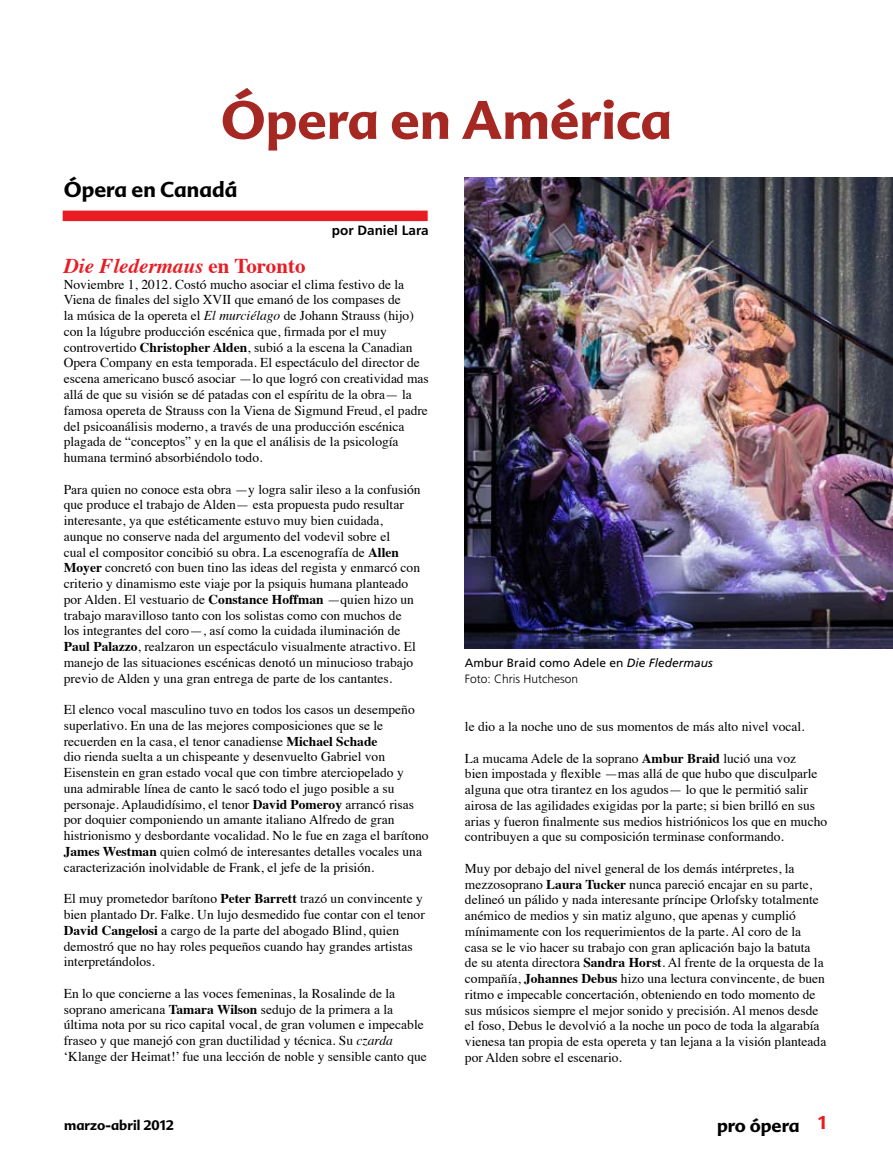
<style>
.page{position:relative;width:893px;height:1170px;background:#fff}
.page>*{position:absolute;margin:0;border:0;box-sizing:border-box;transform-origin:0 0}
.t1{font:700 52.5px "Advert";color:#a62822}
.t2{font:italic 700 21px "Times";color:#e91c23}
.t3{font:700 21px "Advert";color:#000}
.t4{font:700 18px "Advert";color:#000}
.t5{font:13.5px/15.8px "Times";color:#000}
.t6{font:700 13.5px "Advert";color:#000}
.t7{font:700 13.5px "Frutiger";color:#000}
.t8{font:12px/15.8px "Frutiger";color:#000}
.s1{font-style:normal}
.s2{font-style:italic}
.s3{font-weight:700}
.s4{font-weight:300}
</style>
<div class="page">
<img style="left:465px;top:177px;width:428px;height:471px">
<div style="left:63px;top:210px;width:365px;height:11px;background:#e91c23"></div>
<h1 class="t1" style="left:221px;top:87px;width:453px">Ópera en América</h1>
<h2 class="t3" style="left:64px;top:177px;width:175px">Ópera en Canadá</h2>
<p class="t7" style="left:332px;top:222px;width:98px">por Daniel Lara</p>
<h2 class="t2" style="left:64px;top:246px;width:243px">Die Fledermaus <span class="s1">en Toronto</span></h2>
<p class="t5" style="left:64px;top:275px;width:366px">Noviembre 1, 2012. Costó mucho asociar el clima festivo de la Viena de finales del siglo XVII que emanó de los compases de<br>la música de la opereta el <span class="s2">El murciélago</span> de Johann Strauss (hijo) con la lúgubre producción escénica que, firmada por el muy controvertido <span class="s3">Christopher Alden</span>, subió a la escena la Canadian Opera Company en esta temporada. El espectáculo del director de escena americano buscó asociar —lo que logró con creatividad mas allá de que su visión se dé patadas con el espíritu de la obra— la famosa opereta de Strauss con la Viena de Sigmund Freud, el padre del psicoanálisis moderno, a través de una producción escénica plagada de “conceptos” y en la que el análisis de la psicología humana terminó absorbiéndolo todo.</p>
<p class="t5" style="left:64px;top:480px;width:358px">Para quien no conoce esta obra —y logra salir ileso a la confusión que produce el trabajo de Alden— esta propuesta pudo resultar interesante, ya que estéticamente estuvo muy bien cuidada, aunque no conserve nada del argumento del vodevil sobre el<br>cual el compositor concibió su obra. La escenografía de <span class="s3">Allen Moyer</span> concretó con buen tino las ideas del regista y enmarcó con criterio y dinamismo este viaje por la psiquis humana planteado por Alden. El vestuario de <span class="s3">Constance Hoffman</span> —quien hizo un trabajo maravilloso tanto con los solistas como con muchos de los integrantes del coro—, así como la cuidada iluminación de <span class="s3">Paul Palazzo</span>, realzaron un espectáculo visualmente atractivo. El manejo de las situaciones escénicas denotó un minucioso trabajo previo de Alden y una gran entrega de parte de los cantantes.</p>
<p class="t5" style="left:64px;top:700px;width:366px">El elenco vocal masculino tuvo en todos los casos un desempeño superlativo. En una de las mejores composiciones que se le recuerden en la casa, el tenor canadiense <span class="s3">Michael Schade<br></span>dio rienda suelta a un chispeante y desenvuelto Gabriel von Eisenstein en gran estado vocal que con timbre aterciopelado y<br>una admirable línea de canto le sacó todo el jugo posible a su personaje. Aplaudidísimo, el tenor <span class="s3">David Pomeroy</span> arrancó risas por doquier componiendo un amante italiano Alfredo de gran histrionismo y desbordante vocalidad. No le fue en zaga el barítono <span class="s3">James Westman</span> quien colmó de interesantes detalles vocales una caracterización inolvidable de Frank, el jefe de la prisión.</p>
<p class="t5" style="left:64px;top:889px;width:363px">El muy prometedor barítono <span class="s3">Peter Barrett</span> trazó un convincente y bien plantado Dr. Falke. Un lujo desmedido fue contar con el tenor <span class="s3">David Cangelosi</span> a cargo de la parte del abogado Blind, quien demostró que no hay roles pequeños cuando hay grandes artistas interpretándolos.</p>
<p class="t5" style="left:64px;top:984px;width:365px">En lo que concierne a las voces femeninas, la Rosalinde de la soprano americana <span class="s3">Tamara Wilson</span> sedujo de la primera a la última nota por su rico capital vocal, de gran volumen e impecable fraseo y que manejó con gran ductilidad y técnica. Su <span class="s2">czarda </span>‘Klange der Heimat!’ fue una lección de noble y sensible canto que</p>
<p class="t8" style="left:465px;top:655px;width:250px">Ambur Braid como Adele en <span class="s2">Die Fledermaus<br></span><span class="s4">Foto: Chris Hutcheson</span></p>
<p class="t5" style="left:465px;top:717px;width:341px">le dio a la noche uno de sus momentos de más alto nivel vocal.</p>
<p class="t5" style="left:465px;top:748px;width:364px">La mucama Adele de la soprano <span class="s3">Ambur Braid</span> lució una voz<br>bien impostada y flexible —mas allá de que hubo que disculparle alguna que otra tirantez en los agudos— lo que le permitió salir airosa de las agilidades exigidas por la parte; si bien brilló en sus arias y fueron finalmente sus medios histriónicos los que en mucho contribuyen a que su composición terminase conformando.</p>
<p class="t5" style="left:465px;top:859px;width:363px">Muy por debajo del nivel general de los demás intérpretes, la mezzosoprano <span class="s3">Laura Tucker</span> nunca pareció encajar en su parte, delineó un pálido y nada interesante príncipe Orlofsky totalmente anémico de medios y sin matiz alguno, que apenas y cumplió mínimamente con los requerimientos de la parte. Al coro de la casa se le vio hacer su trabajo con gran aplicación bajo la batuta de su atenta directora <span class="s3">Sandra Horst</span>. Al frente de la orquesta de la compañía, <span class="s3">Johannes Debus</span> hizo una lectura convincente, de buen ritmo e impecable concertación, obteniendo en todo momento de sus músicos siempre el mejor sonido y precisión. Al menos desde el foso, Debus le devolvió a la noche un poco de toda la algarabía vienesa tan propia de esta opereta y tan lejana a la visión planteada por Alden sobre el escenario.</p>
<p class="t6" style="left:64px;top:1117px;width:111px">marzo-abril 2012</p>
<h3 class="t4" style="left:717px;top:1114px;width:84px">pro ópera</h3>
</div>
